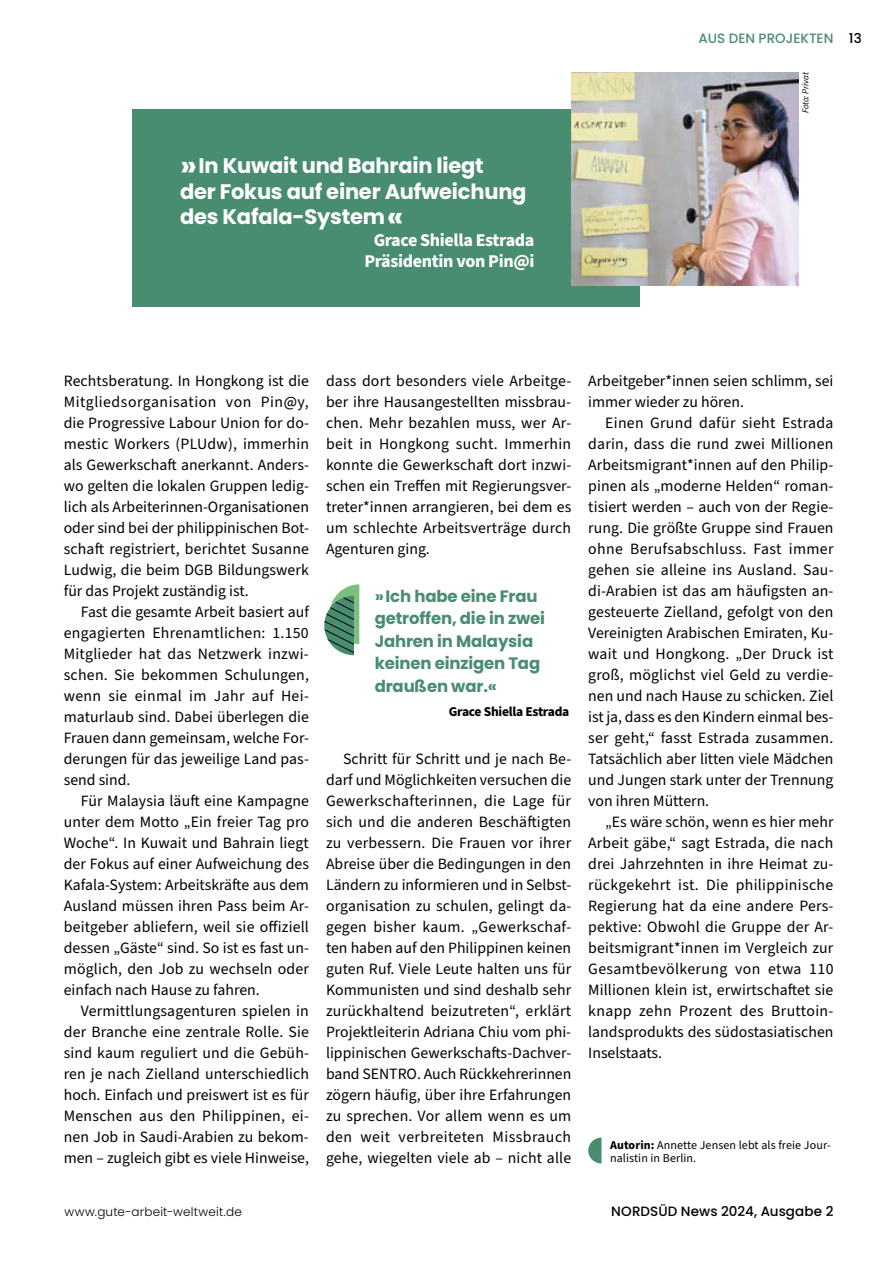
<style>
.page{position:relative;width:893px;height:1263px;background:#fff}
.page>*{position:absolute;margin:0;border:0;box-sizing:border-box;transform-origin:0 0}
.t1{font:700 21px/25.5px "Poppins";letter-spacing:-.01em;color:#fff}
.t2{font:700 18px/21.6px "Source Sans Pro";letter-spacing:-.02em;color:#fff;text-align:center}
.t3{font:700 16.5px/22.5px "Poppins";letter-spacing:-.01em;color:#498d70}
.t4{font:15.75px/21px "Source Sans Pro";color:#000;text-align:justify}
.t5{font:500 13.5px "Poppins";letter-spacing:.005em;color:#000}
.t6{font:700 13.5px "Source Sans Pro";letter-spacing:-.02em;color:#000}
.t7{font:500 13.5px "Poppins";color:#498d70}
.t8{font:12px/13.5px "Source Sans Pro";letter-spacing:.01em;color:#000}
.t9{font:300 12px "Poppins";letter-spacing:.015em;color:#000}
.t10{font:italic 9px "Source Sans Pro";letter-spacing:-.015em;color:#000}
.s1{color:#000}
.s2{font-size:30px}
.s3{font-weight:700}
</style>
<div class="page">
<div style="left:132px;top:109px;width:507px;height:197px;background:#498d70"></div>
<img style="left:572px;top:72px;width:227px;height:213px">
<svg style="left:588px;top:1137px;width:13px;height:26px"></svg>
<svg style="left:324px;top:584px;width:35px;height:71px"></svg>
<p class="t7" style="left:698px;top:30px;width:165px">AUS DEN PROJEKTEN <span class="s1">13</span></p>
<h1 class="t1" style="left:180px;top:153px;width:348px"><span class="s2">»</span>In Kuwait und Bahrain liegt<br>der Fokus auf einer Aufweichung des Kafala-System<span class="s2">«</span></h1>
<p class="t2" style="left:364px;top:229px;width:171px">Grace Shiella Estrada<br>Präsidentin von Pin@i</p>
<p class="t10" style="left:799px;top:113px;width:43px;rotate:-90deg">Foto: Privat</p>
<p class="t4" style="left:64px;top:371px;width:247px">Rechtsberatung. In Hongkong ist die Mitgliedsorganisation von Pin@y, die Progressive Labour Union for do&shy;mestic Workers (PLUdw), immerhin als Gewerkschaft anerkannt. Anders&shy;wo gelten die lokalen Gruppen ledig&shy;lich als Arbeiterinnen-Organisationen oder sind bei der philippinischen Bot&shy;schaft registriert, berichtet Susanne Ludwig, die beim DGB Bildungswerk für das Projekt zuständig ist.</p>
<p class="t4" style="left:64px;top:602px;width:247px;text-indent:17px">Fast die gesamte Arbeit basiert auf engagierten Ehrenamtlichen: 1.150<br>Mitglieder hat das Netzwerk inzwi&shy;schen. Sie bekommen Schulungen, wenn sie einmal im Jahr auf Hei&shy;maturlaub sind. Dabei überlegen die Frauen dann gemeinsam, welche For&shy;derungen für das jeweilige Land pas&shy;send sind.</p>
<p class="t4" style="left:64px;top:791px;width:247px;text-indent:17px">Für Malaysia läuft eine Kampagne unter dem Motto „Ein freier Tag pro Woche“. In Kuwait und Bahrain liegt der Fokus auf einer Aufweichung des Kafala-System: Arbeitskräfte aus dem Ausland müssen ihren Pass beim Ar&shy;beitgeber abliefern, weil sie offiziell dessen „Gäste“ sind. So ist es fast un&shy;möglich, den Job zu wechseln oder einfach nach Hause zu fahren.</p>
<p class="t4" style="left:64px;top:1001px;width:247px;text-indent:17px">Vermittlungsagenturen spielen in der Branche eine zentrale Rolle. Sie sind kaum reguliert und die Gebüh&shy;ren je nach Zielland unterschiedlich hoch. Einfach und preiswert ist es für Menschen aus den Philippinen, ei&shy;nen Job in Saudi-Arabien zu bekom&shy;men – zugleich gibt es viele Hinweise,</p>
<p class="t4" style="left:326px;top:371px;width:247px">dass dort besonders viele Arbeitge&shy;ber ihre Hausangestellten missbrau&shy;chen. Mehr bezahlen muss, wer Ar&shy;beit in Hongkong sucht. Immerhin konnte die Gewerkschaft dort inzwi&shy;schen ein Treffen mit Regierungsver&shy;treter*innen arrangieren, bei dem es um schlechte Arbeitsverträge durch Agenturen ging.</p>
<p class="t3" style="left:375px;top:585px;width:172px">»Ich habe eine Frau getroffen, die in zwei<br>Jahren in Malaysia keinen einzigen Tag draußen war.«</p>
<p class="t6" style="left:449px;top:703px;width:122px">Grace Shiella Estrada</p>
<p class="t4" style="left:326px;top:749px;width:247px;text-indent:17px">Schritt für Schritt und je nach Be&shy;darf und Möglichkeiten versuchen die Gewerkschafterinnen, die Lage für sich und die anderen Beschäftigten zu verbessern. Die Frauen vor ihrer Abreise über die Bedingungen in den Ländern zu informieren und in Selbst&shy;organisation zu schulen, gelingt da&shy;gegen bisher kaum. „Gewerkschaf&shy;ten haben auf den Philippinen keinen guten Ruf. Viele Leute halten uns für Kommunisten und sind deshalb sehr zurückhaltend beizutreten“, erklärt Projektleiterin Adriana Chiu vom phi&shy;lippinischen Gewerkschafts-Dachver&shy;band SENTRO. Auch Rückkehrerinnen zögern häufig, über ihre Erfahrungen zu sprechen. Vor allem wenn es um den weit verbreiteten Missbrauch gehe, wiegelten viele ab – nicht alle</p>
<p class="t4" style="left:588px;top:371px;width:247px">Arbeitgeber*innen seien schlimm, sei immer wieder zu hören.</p>
<p class="t4" style="left:588px;top:413px;width:247px;text-indent:17px">Einen Grund dafür sieht Estrada darin, dass die rund zwei Millionen Arbeitsmigrant*innen auf den Philip&shy;pinen als „moderne Helden“ roman&shy;tisiert werden – auch von der Regie&shy;rung. Die größte Gruppe sind Frauen ohne Berufsabschluss. Fast immer gehen sie alleine ins Ausland. Sau&shy;di-Arabien ist das am häufigsten an&shy;gesteuerte Zielland, gefolgt von den Vereinigten Arabischen Emiraten, Ku&shy;wait und Hongkong. „Der Druck ist groß, möglichst viel Geld zu verdie&shy;nen und nach Hause zu schicken. Ziel ist ja, dass es den Kindern einmal bes&shy;ser geht,“ fasst Estrada zusammen.<br>Tatsächlich aber litten viele Mädchen und Jungen stark unter der Trennung von ihren Müttern.</p>
<p class="t4" style="left:588px;top:812px;width:247px;text-indent:17px">„Es wäre schön, wenn es hier mehr Arbeit gäbe,“ sagt Estrada, die nach drei Jahrzehnten in ihre Heimat zu&shy;rückgekehrt ist. Die philippinische Regierung hat da eine andere Pers&shy;pektive: Obwohl die Gruppe der Ar&shy;beitsmigrant*innen im Vergleich zur Gesamtbevölkerung von etwa 110<br>Millionen klein ist, erwirtschaftet sie knapp zehn Prozent des Bruttoin&shy;landsprodukts des südostasiatischen Inselstaats.</p>
<p class="t8" style="left:610px;top:1138px;width:222px"><span class="s3">Autorin:</span> Annette Jensen lebt als freie Jour&shy;nalistin in Berlin.</p>
<p class="t9" style="left:65px;top:1205px;width:179px">www.gute-arbeit-weltweit.de</p>
<p class="t5" style="left:611px;top:1203px;width:224px">NORDSÜD News 2024, Ausgabe 2</p>
</div>
